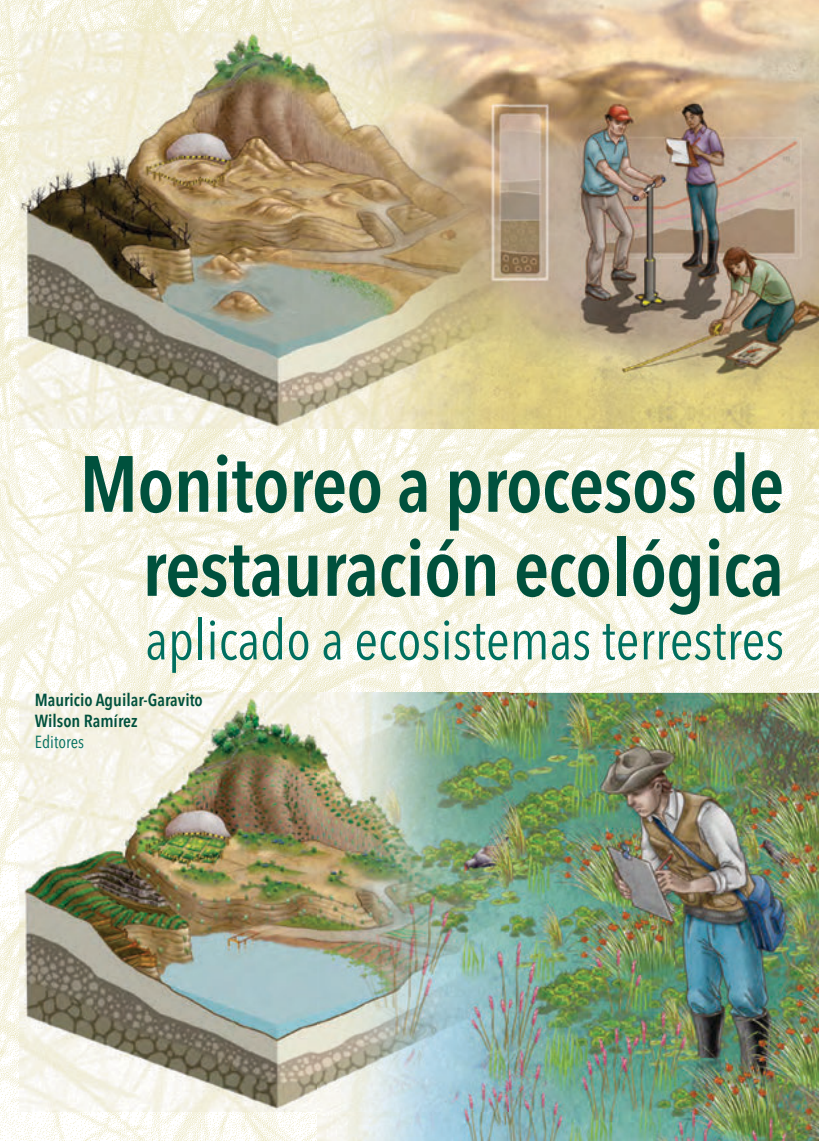
<style>
.page{position:relative;width:819px;height:1141px;background:#fff}
.page>*{position:absolute;margin:0;border:0;box-sizing:border-box;transform-origin:0 0}
.t1{font:600 condensed 78.75px/84px "Avenir Next LT Pro";letter-spacing:-.01em;color:#00513d;text-align:right}
.t2{font:condensed 56px "Avenir Next LT Pro";color:#006f5f}
.t3{font:600 condensed 17.5px/21px "Avenir Next LT Pro";color:#00513d}
.t4{font:condensed 17.5px "Avenir Next LT Pro";color:#006f5f}
</style>
<div class="page">
<img style="left:0;top:0;width:819px;height:1141px">
<img style="left:19px;top:31px;width:273px;height:398px">
<img style="left:324px;top:429px;width:184px;height:1px">
<img style="left:468px;top:0;width:351px;height:367px">
<img style="left:292px;top:0;width:176px;height:31px">
<img style="left:508px;top:367px;width:311px;height:62px">
<img style="left:292px;top:31px;width:216px;height:398px">
<img style="left:20px;top:693px;width:485px;height:419px">
<img style="left:505px;top:693px;width:314px;height:448px">
<img style="left:317px;top:1112px;width:188px;height:29px">
<p class="t1" style="left:79px;top:442px;width:706px">Monitoreo a procesos de restauración ecológica</p>
<p class="t2" style="left:145px;top:606px;width:640px">aplicado a ecosistemas terrestres</p>
<p class="t3" style="left:35px;top:689px;width:170px">Mauricio Aguilar-Garavito<br>Wilson Ramírez</p>
<p class="t4" style="left:35px;top:731px;width:51px">Editores</p>
</div>
